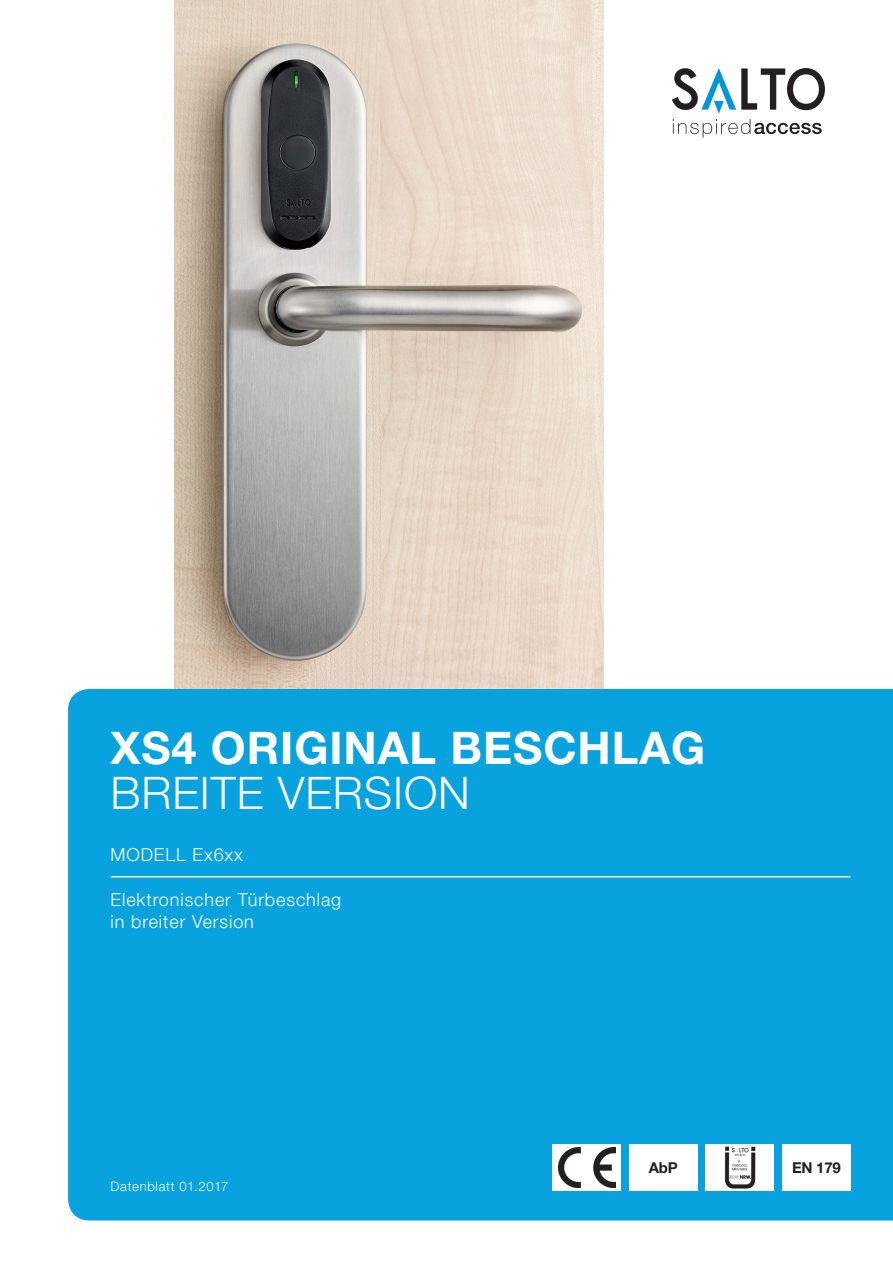
<style>
.page{position:relative;width:893px;height:1263px;background:#fff}
.page>*{position:absolute;margin:0;border:0;box-sizing:border-box;transform-origin:0 0}
.t1{font:700 45px "Helvetica Neue LT Std";letter-spacing:.02em;color:#fff}
.t2{font:300 45px "Helvetica Neue LT Std";letter-spacing:.02em;color:#fff}
.t3{font:300 18px/22.5px "Helvetica Neue LT Std";letter-spacing:.05em;color:#fff}
.t4{font:700 15px "Helvetica Neue LT Std";letter-spacing:-.02em;color:#231f20}
.t5{font:300 13.2px "Helvetica Neue LT Std";letter-spacing:.05em;color:#fff}
</style>
<div class="page">
<div style="left:68px;top:689px;width:825px;height:531px;background:#08a2de"></div>
<hr style="left:111px;top:876px;width:739px;height:1px;background:#fff">
<img style="left:174px;top:0;width:430px;height:689px">
<svg style="left:672px;top:68px;width:153px;height:70px"></svg>
<div style="left:782px;top:1144px;width:68px;height:47px;background:#fff"></div>
<div style="left:553px;top:1144px;width:68px;height:47px;background:#fff"></div>
<img style="left:558px;top:1147px;width:57px;height:40px">
<div style="left:706px;top:1144px;width:68px;height:47px;background:#fff"></div>
<img style="left:724px;top:1146px;width:32px;height:43px">
<div style="left:629px;top:1144px;width:68px;height:47px;background:#fff"></div>
<h1 class="t1" style="left:111px;top:720px;width:596px">XS4 ORIGINAL BESCHLAG</h1>
<h1 class="t2" style="left:111px;top:765px;width:361px">BREITE VERSION</h1>
<p class="t3" style="left:111px;top:843px;width:134px">MODELL Ex6xx</p>
<p class="t3" style="left:111px;top:888px;width:232px">Elektronischer Türbeschlag in breiter Version</p>
<p class="t5" style="left:111px;top:1178px;width:119px">Datenblatt 01.2017</p>
<p class="t4" style="left:649px;top:1158px;width:30px">AbP</p>
<p class="t4" style="left:792px;top:1158px;width:50px">EN 179</p>
</div>
